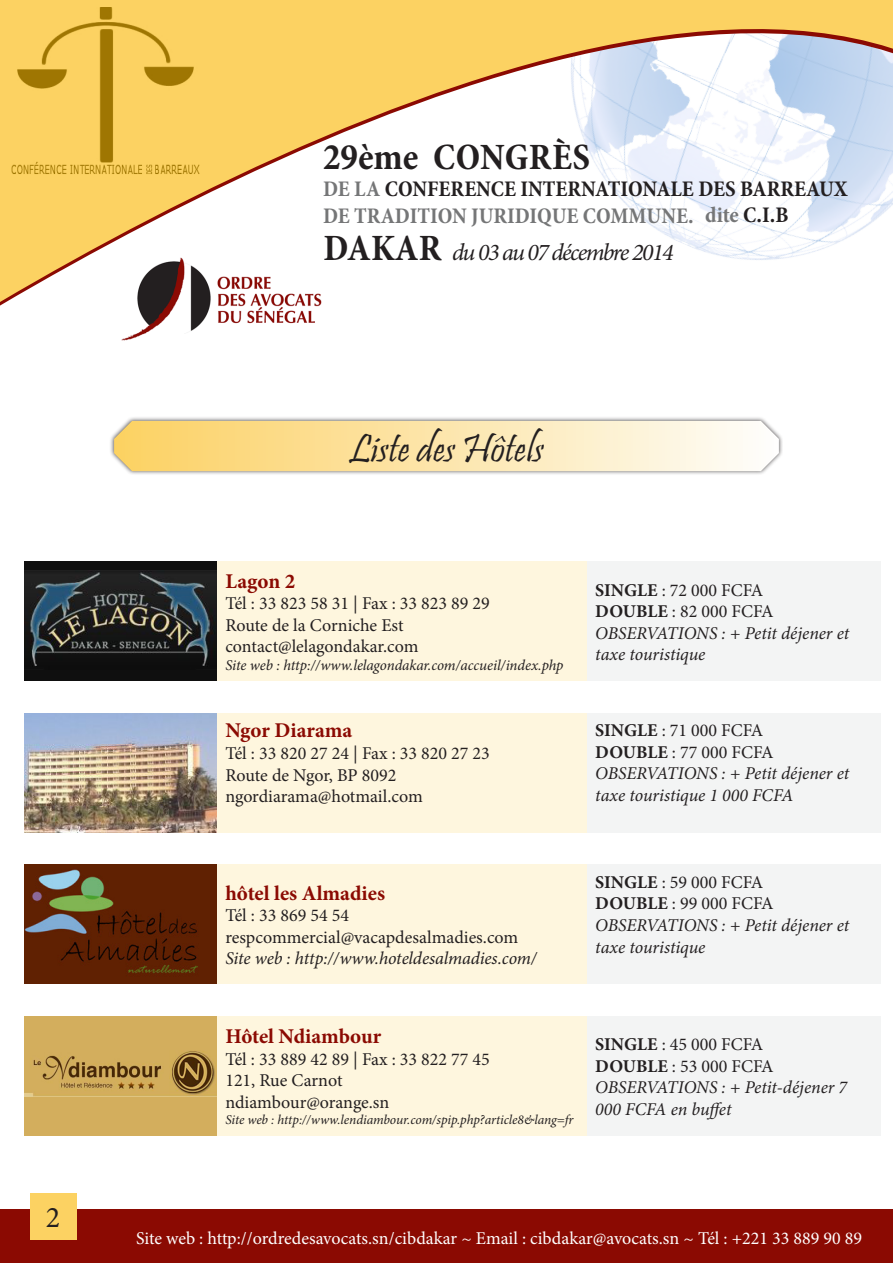
<style>
.page{position:relative;width:893px;height:1263px;background:#fff}
.page>*{position:absolute;margin:0;border:0;box-sizing:border-box;transform-origin:0 0}
.t1{font:40.5px "Pristina";color:#231f20}
.t2{font:700 condensed 37.5px "Minion Pro";color:#231f20}
.t3{font:30px "Minion Pro";color:#231f20}
.t4{font:italic 24px "Minion Pro";letter-spacing:-.065em;color:#231f20}
.t5{font:700 condensed 22.5px/27px "Minion Pro";color:#231f20}
.t6{font:700 21px "Minion Pro";color:#8b0a02}
.t7{font:italic 18px/21.6px "Minion Pro";letter-spacing:-.005em;color:#231f20}
.t8{font:18px/21.6px "Minion Pro";color:#231f20}
.t9{font:18px "Minion Pro";color:#fff}
.t10{font:italic 15px "Minion Pro";letter-spacing:-.005em;color:#231f20}
.t11{font:italic 13.5px "Minion Pro";letter-spacing:-.01em;color:#231f20}
.s1{color:#757677}
.s2{font-weight:700;font-style:normal;font-stretch:condensed;font-size:37.5px}
.s3{font-weight:700;font-style:normal}
.s4{font-style:normal}
</style>
<div class="page">
<div style="left:0;top:1209px;width:893px;height:54px;background:#8b0a02"></div>
<div style="left:30px;top:1193px;width:47px;height:46px;background:#fcd262"></div>
<svg style="left:0;top:0;width:893px;height:341px"></svg>
<img style="left:11px;top:7px;width:189px;height:174px">
<div style="left:587px;top:562px;width:293px;height:119px;background:#f3f4f4"></div>
<div style="left:24px;top:562px;width:193px;height:119px;background:#0f0f0f"></div>
<img style="left:24px;top:570px;width:193px;height:96px">
<div style="left:217px;top:562px;width:370px;height:119px;background:#fef6de"></div>
<div style="left:587px;top:713px;width:293px;height:119px;background:#f3f4f4"></div>
<img style="left:24px;top:713px;width:193px;height:119px">
<div style="left:217px;top:713px;width:370px;height:119px;background:#fef6de"></div>
<div style="left:587px;top:865px;width:293px;height:119px;background:#f3f4f4"></div>
<div style="left:24px;top:865px;width:193px;height:119px;background:#602102"></div>
<img style="left:24px;top:869px;width:174px;height:104px">
<div style="left:217px;top:865px;width:370px;height:119px;background:#fef6de"></div>
<div style="left:587px;top:1016px;width:293px;height:119px;background:#f3f4f4"></div>
<div style="left:24px;top:1016px;width:193px;height:119px;background:#d3ae5d"></div>
<img style="left:24px;top:1051px;width:193px;height:46px">
<div style="left:217px;top:1016px;width:370px;height:119px;background:#fef6de"></div>
<div style="left:109px;top:416px;width:674px;height:60px;background:#231f20;opacity:.75"></div>
<svg style="left:114px;top:421px;width:665px;height:50px;background:#fce6af"></svg>
<h3 class="t3" style="left:46px;top:1197px;width:16px">2</h3>
<h2 class="t2" style="left:323px;top:132px;width:268px">29ème CONGRèS</h2>
<p class="t5" style="left:323px;top:176px;width:526px"><span class="s1">DE LA</span> CONFERENCE INTERNATIONALE DES BARREAUX<br><span class="s1">DE TRADITION JURIDIQUE COMMUNE. dite</span> C.I.B</p>
<h3 class="t4" style="left:323px;top:236px;width:352px"><span class="s2">Dakar</span> du 03 au 07 décembre 2014</h3>
<h1 class="t1" style="left:349px;top:426px;width:196px">Liste des Hôtels</h1>
<p class="t6" style="left:225px;top:566px;width:71px">Lagon 2</p>
<p class="t8" style="left:225px;top:593px;width:266px">Tél : 33 823 58 31 | Fax : 33 823 89 29<br>Route de la Corniche Est contact@lelagondakar.com</p>
<p class="t10" style="left:225px;top:655px;width:340px">Site web : http://www.lelagondakar.com/accueil/index.php</p>
<p class="t6" style="left:225px;top:716px;width:128px">Ngor Diarama</p>
<p class="t8" style="left:225px;top:742px;width:266px">Tél : 33 820 27 24 | Fax : 33 820 27 23<br>Route de Ngor, BP 8092 ngordiarama@hotmail.com</p>
<p class="t7" style="left:595px;top:579px;width:255px"><span class="s3">SINGLE</span> <span class="s4">: 72 000 FCFA<br></span><span class="s3">DOUBLE</span> <span class="s4">: 82 000 FCFA<br></span>OBSERVATIONS : + Petit déjener et taxe touristique</p>
<p class="t7" style="left:595px;top:720px;width:255px"><span class="s3">SINGLE</span> <span class="s4">: 71 000 FCFA<br></span><span class="s3">DOUBLE</span> <span class="s4">: 77 000 FCFA<br></span>OBSERVATIONS : + Petit déjener et taxe touristique 1 000 FCFA</p>
<p class="t6" style="left:225px;top:878px;width:161px">hôtel les Almadies</p>
<p class="t8" style="left:225px;top:905px;width:294px">Tél : 33 869 54 54 respcommercial@vacapdesalmadies.com</p>
<p class="t7" style="left:225px;top:948px;width:313px">Site web : http://www.hoteldesalmadies.com/</p>
<p class="t7" style="left:595px;top:871px;width:255px"><span class="s3">SINGLE</span> <span class="s4">: 59 000 FCFA<br></span><span class="s3">DOUBLE</span> <span class="s4">: 99 000 FCFA<br></span>OBSERVATIONS : + Petit déjener et taxe touristique</p>
<p class="t6" style="left:225px;top:1021px;width:157px">Hôtel Ndiambour</p>
<p class="t8" style="left:225px;top:1048px;width:266px">Tél : 33 889 42 89 | Fax : 33 822 77 45<br>121, Rue Carnot ndiambour@orange.sn</p>
<p class="t11" style="left:225px;top:1110px;width:350px">Site web : http://www.lendiambour.com/spip.php?article8&amp;lang=fr</p>
<p class="t7" style="left:595px;top:1033px;width:253px"><span class="s3">SINGLE</span> <span class="s4">: 45 000 FCFA<br></span><span class="s3">DOUBLE</span> <span class="s4">: 53 000 FCFA<br></span>OBSERVATIONS : + Petit-déjener 7<br>000 FCFA en buffet</p>
<p class="t9" style="left:136px;top:1226px;width:728px">Site web : http://ordredesavocats.sn/cibdakar ~ Email : cibdakar@avocats.sn ~ Tél : +221 33 889 90 89</p>
</div>
